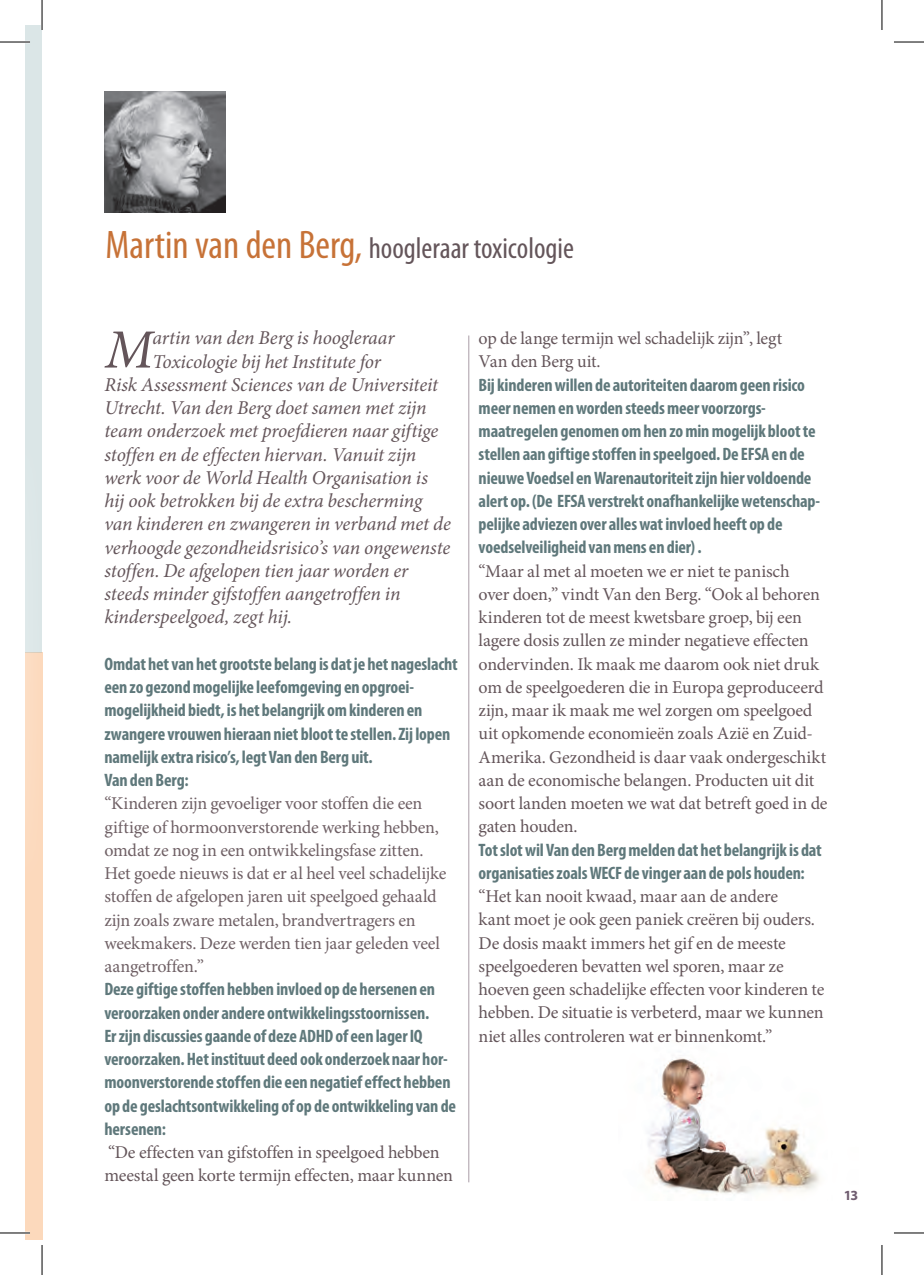
<style>
.page{position:relative;width:924px;height:1275px;background:#fff}
.page>*{position:absolute;margin:0;border:0;box-sizing:border-box;transform-origin:0 0}
.Vorspann_Interview_U{font:italic 55.4px "Minion Pro";color:#64555a}
.Sub_titel_grau{font:condensed 30px "Myriad Pro";color:#64555a}
.Vorspann_Interview_U-2{font:italic 19.6px "Minion Pro";letter-spacing:-.01em;color:#64555a}
.Fließtext{font:18px/23.2px "Minion Pro";letter-spacing:-.015em;color:#64555a}
.Fließtext-2{font:18px/23.2px "Minion Pro";letter-spacing:-.015em;color:#6f6065}
.Fließtext-3{font:700 condensed 18px/23.2px "Myriad Pro";letter-spacing:-.01em;color:#5f787b}
.Fließtext-4{font:700 14px "Myriad Pro";color:#6f5c6f}
.s1{font-size:40px;color:#c77237}
.s2{font-family:"Myriad Pro";font-weight:700;font-stretch:condensed;color:#5f787b}
</style>
<div class="page">
<img style="left:646px;top:1057px;width:174px;height:137px">
<div style="left:25px;top:652px;width:18px;height:587px;background:#fcd9bc"></div>
<div style="left:25px;top:25px;width:17px;height:628px;background:#dbe6e7"></div>
<hr style="left:468px;top:335px;width:1px;height:847px;background:#a99da7">
<img style="left:104px;top:92px;width:121px;height:120px">
<hr style="left:0;top:41px;width:30px;height:2px;background:#fff">
<hr style="left:0;top:1231px;width:30px;height:3px;background:#fff">
<hr style="left:41px;top:0;width:2px;height:30px;background:#fff">
<hr style="left:0;top:42px;width:30px;height:1px;background:#000">
<hr style="left:893px;top:42px;width:30px;height:1px;background:#000">
<hr style="left:0;top:1232px;width:30px;height:1px;background:#000">
<hr style="left:893px;top:1232px;width:30px;height:1px;background:#000">
<hr style="left:42px;top:0;width:1px;height:30px;background:#000">
<hr style="left:42px;top:1245px;width:1px;height:30px;background:#000">
<hr style="left:881px;top:0;width:1px;height:30px;background:#000">
<hr style="left:881px;top:1245px;width:1px;height:30px;background:#000">
<p class="Sub_titel_grau" style="left:105px;top:230px;width:470px"><span class="s1">Martin van den Berg,</span> hoogleraar toxicologie</p>
<p class="Vorspann_Interview_U" style="left:105px;top:312px;width:50px">M</p>
<p class="Vorspann_Interview_U-2" style="left:152px;top:325px;width:243px">artin van den Berg is hoogleraar</p>
<p class="Vorspann_Interview_U-2" style="left:152px;top:348px;width:230px">Toxicologie bij het Institute for</p>
<p class="Vorspann_Interview_U-2" style="left:104px;top:371px;width:335px">Risk Assessment Sciences van de Universiteit</p>
<p class="Vorspann_Interview_U-2" style="left:104px;top:394px;width:323px">Utrecht. Van den Berg doet samen met zijn</p>
<p class="Vorspann_Interview_U-2" style="left:104px;top:418px;width:335px">team onderzoek met proefdieren naar giftige</p>
<p class="Vorspann_Interview_U-2" style="left:104px;top:441px;width:313px">stoffen en de effecten hiervan. Vanuit zijn</p>
<p class="Vorspann_Interview_U-2" style="left:104px;top:464px;width:325px">werk voor de World Health Organisation is</p>
<p class="Vorspann_Interview_U-2" style="left:104px;top:487px;width:319px">hij ook betrokken bij de extra bescherming</p>
<p class="Vorspann_Interview_U-2" style="left:104px;top:510px;width:348px">van kinderen en zwangeren in verband met de</p>
<p class="Vorspann_Interview_U-2" style="left:104px;top:534px;width:347px">verhoogde gezondheidsrisico’s van ongewenste</p>
<p class="Vorspann_Interview_U-2" style="left:104px;top:557px;width:305px">stoffen. De afgelopen tien jaar worden er</p>
<p class="Vorspann_Interview_U-2" style="left:104px;top:580px;width:297px">steeds minder gifstoffen aangetroffen in</p>
<p class="Vorspann_Interview_U-2" style="left:104px;top:603px;width:189px">kinderspeelgoed, zegt hij.</p>
<p class="Fließtext-2" style="left:104px;top:652px;width:354px"><span class="s2">Omdat het van het grootste belang is dat je het nageslacht een zo gezond mogelijke leefomgeving en opgroei&shy;mogelijkheid biedt, is het belangrijk om kinderen en zwangere vrouwen hieraan niet bloot te stellen. Zij lopen namelijk extra risico’s, legt Van den Berg uit.<br>Van den Berg:<br></span>“Kinderen zijn gevoeliger voor stoffen die een giftige of hormoonverstorende werking hebben, omdat ze nog in een ontwikkelingsfase zitten.<br>Het goede nieuws is dat er al heel veel schadelijke stoffen de afgelopen jaren uit speelgoed gehaald zijn zoals zware metalen, brandvertragers en weekmakers. Deze werden tien jaar geleden veel aangetroffen.”</p>
<p class="Fließtext-3" style="left:104px;top:977px;width:353px">Deze giftige stoffen hebben invloed op de hersenen en veroorzaken onder andere ontwikkelingsstoornissen.<br>Er zijn discussies gaande of deze ADHD of een lager IQ veroorzaken. Het instituut deed ook onderzoek naar hor&shy;moonverstorende stoffen die een negatief effect hebben op de geslachtsontwikkeling of op de ontwikkeling van de hersenen:</p>
<p class="Fließtext" style="left:104px;top:1140px;width:350px">“De effecten van gifstoffen in speelgoed hebben meestal geen korte termijn effecten, maar kunnen</p>
<p class="Fließtext" style="left:478px;top:327px;width:305px">op de lange termijn wel schadelijk zijn”, legt<br>Van den Berg uit.</p>
<p class="Fließtext" style="left:478px;top:373px;width:350px"><span class="s2">Bij kinderen willen de autoriteiten daarom geen risico meer nemen en worden steeds meer voorzorgs&shy;maatregelen genomen om hen zo min mogelijk bloot te stellen aan giftige stoffen in speelgoed. De EFSA en de nieuwe Voedsel en Warenautoriteit zijn hier voldoende alert op. (De EFSA verstrekt onafhankelijke wetenschap&shy;pelijke adviezen over alles wat invloed heeft op de voedselveiligheid van mens en dier) .<br></span>“Maar al met al moeten we er niet te panisch<br>over doen,” vindt Van den Berg. “Ook al behoren kinderen tot de meest kwetsbare groep, bij een lagere dosis zullen ze minder negatieve effecten ondervinden. Ik maak me daarom ook niet druk om de speelgoederen die in Europa geproduceerd zijn, maar ik maak me wel zorgen om speelgoed uit opkomende economieën zoals Azië en Zuid-Amerika. Gezondheid is daar vaak ondergeschikt aan de economische belangen. Producten uit dit soort landen moeten we wat dat betreft goed in de gaten houden.</p>
<p class="Fließtext" style="left:478px;top:838px;width:347px"><span class="s2">Tot slot wil Van den Berg melden dat het belangrijk is dat organisaties zoals WECF de vinger aan de pols houden: </span>“Het kan nooit kwaad, maar aan de andere<br>kant moet je ook geen paniek creëren bij ouders.<br>De dosis maakt immers het gif en de meeste speelgoederen bevatten wel sporen, maar ze hoeven geen schadelijke effecten voor kinderen te hebben. De situatie is verbeterd, maar we kunnen niet alles controleren wat er binnenkomt.”</p>
<p class="Fließtext-4" style="left:843px;top:1186px;width:16px">13</p>
</div>
